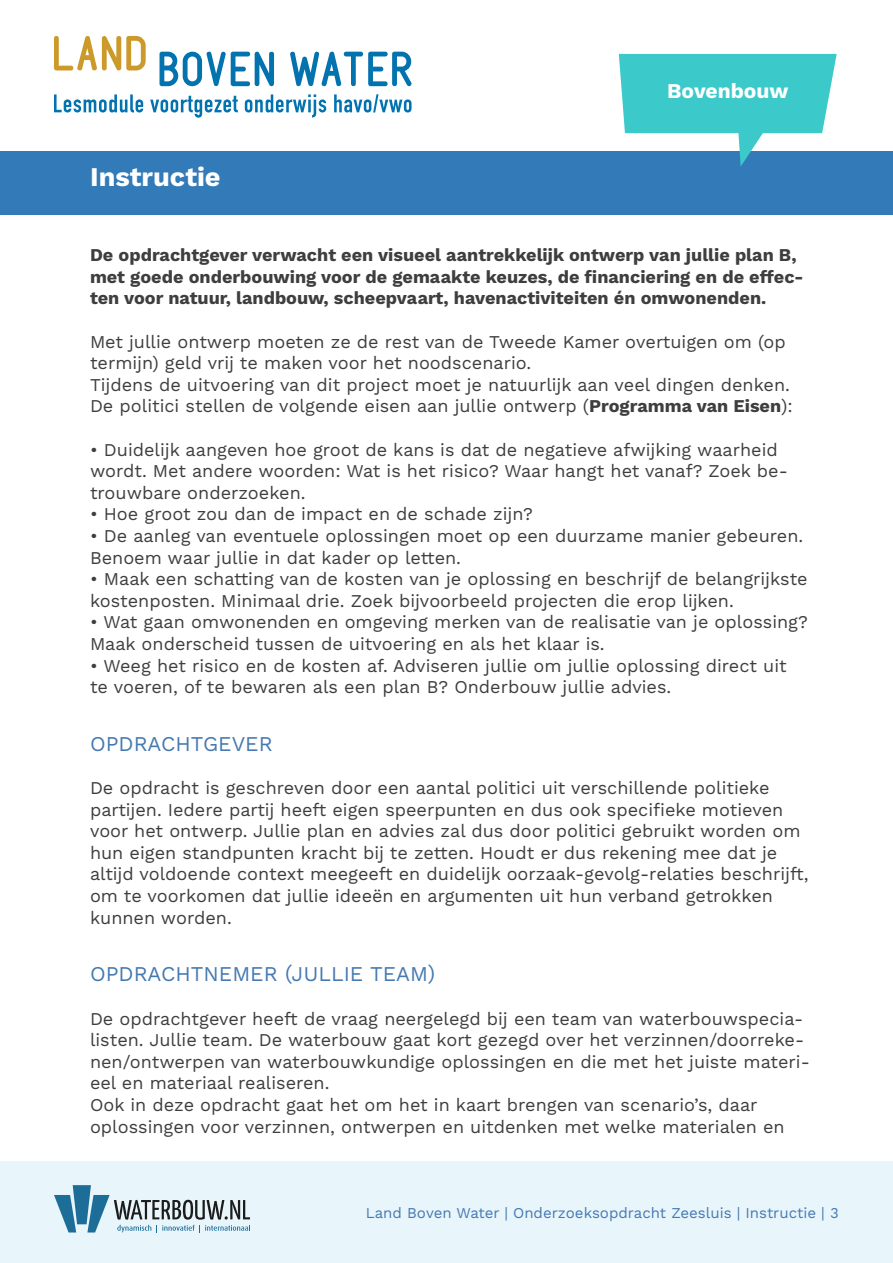
<style>
.page{position:relative;width:893px;height:1263px;background:#fff}
.page>*{position:absolute;margin:0;border:0;box-sizing:border-box;transform-origin:0 0}
.t1{font:700 27px "Work Sans";color:#fff}
.t2{font:21px "Work Sans";color:#4479b2}
.t3{font:700 21px "Work Sans";color:#fff}
.t4{font:18px/21.6px "Work Sans";color:#3e3e3f}
.t5{font:700 18px/21.6px "Work Sans";color:#3e3e3f}
.t6{font:15px "Work Sans";color:#4479b2}
.s1{font-weight:700}
</style>
<div class="page">
<div style="left:0;top:1161px;width:893px;height:102px;background:#e8f5fb"></div>
<svg style="left:54px;top:35px;width:92px;height:36px"></svg>
<svg style="left:159px;top:51px;width:115px;height:36px"></svg>
<svg style="left:290px;top:51px;width:122px;height:36px"></svg>
<svg style="left:54px;top:94px;width:89px;height:18px"></svg>
<svg style="left:150px;top:96px;width:88px;height:22px"></svg>
<svg style="left:245px;top:94px;width:81px;height:23px"></svg>
<svg style="left:334px;top:94px;width:78px;height:18px"></svg>
<div style="left:0;top:151px;width:893px;height:63px;background:#337ab8"></div>
<svg style="left:54px;top:1185px;width:196px;height:47px"></svg>
<svg style="left:619px;top:54px;width:218px;height:112px"></svg>
<h1 class="t1" style="left:90px;top:162px;width:132px">Instructie</h1>
<p class="t3" style="left:667px;top:79px;width:123px">Bovenbouw</p>
<p class="t5" style="left:90px;top:245px;width:715px">De opdrachtgever verwacht een visueel aantrekkelijk ontwerp van jullie plan B, met goede onderbouwing voor de gemaakte keuzes, de financiering en de effec&shy;ten voor natuur, landbouw, scheepvaart, havenactiviteiten én omwonenden.</p>
<p class="t4" style="left:90px;top:331px;width:697px">Met jullie ontwerp moeten ze de rest van de Tweede Kamer overtuigen om (op termijn) geld vrij te maken voor het noodscenario.</p>
<p class="t4" style="left:90px;top:375px;width:701px">Tijdens de uitvoering van dit project moet je natuurlijk aan veel dingen denken.</p>
<p class="t4" style="left:90px;top:396px;width:704px">De politici stellen de volgende eisen aan jullie ontwerp (<span class="s1">Programma van Eisen</span>):</p>
<p class="t4" style="left:90px;top:439px;width:699px">• Duidelijk aangeven hoe groot de kans is dat de negatieve afwijking waarheid wordt. Met andere woorden: Wat is het risico? Waar hangt het vanaf? Zoek be&shy;trouwbare onderzoeken.</p>
<p class="t4" style="left:90px;top:504px;width:444px">• Hoe groot zou dan de impact en de schade zijn?</p>
<p class="t4" style="left:90px;top:526px;width:715px">• De aanleg van eventuele oplossingen moet op een duurzame manier gebeuren.<br>Benoem waar jullie in dat kader op letten.</p>
<p class="t4" style="left:90px;top:569px;width:719px">• Maak een schatting van de kosten van je oplossing en beschrijf de belangrijkste kostenposten. Minimaal drie. Zoek bijvoorbeeld projecten die erop lijken.</p>
<p class="t4" style="left:90px;top:612px;width:719px">• Wat gaan omwonenden en omgeving merken van de realisatie van je oplossing?</p>
<p class="t4" style="left:90px;top:634px;width:516px">Maak onderscheid tussen de uitvoering en als het klaar is.</p>
<p class="t4" style="left:90px;top:655px;width:698px">• Weeg het risico en de kosten af. Adviseren jullie om jullie oplossing direct uit te voeren, of te bewaren als een plan B? Onderbouw jullie advies.</p>
<p class="t2" style="left:90px;top:731px;width:184px">OPDRACHTGEVER</p>
<p class="t4" style="left:90px;top:778px;width:720px">De opdracht is geschreven door een aantal politici uit verschillende politieke partijen. Iedere partij heeft eigen speerpunten en dus ook specifieke motieven voor het ontwerp. Jullie plan en advies zal dus door politici gebruikt worden om hun eigen standpunten kracht bij te zetten. Houdt er dus rekening mee dat je altijd voldoende context meegeeft en duidelijk oorzaak-gevolg-relaties beschrijft, om te voorkomen dat jullie ideeën en argumenten uit hun verband getrokken kunnen worden.</p>
<p class="t2" style="left:90px;top:962px;width:347px">OPDRACHTNEMER (JULLIE TEAM)</p>
<p class="t4" style="left:90px;top:1008px;width:721px">De opdrachtgever heeft de vraag neergelegd bij een team van waterbouwspecia&shy;listen. Jullie team. De waterbouw gaat kort gezegd over het verzinnen/doorreke&shy;nen/ontwerpen van waterbouwkundige oplossingen en die met het juiste materi&shy;eel en materiaal realiseren.</p>
<p class="t4" style="left:90px;top:1095px;width:696px">Ook in deze opdracht gaat het om het in kaart brengen van scenario’s, daar oplossingen voor verzinnen, ontwerpen en uitdenken met welke materialen en</p>
<p class="t6" style="left:366px;top:1204px;width:474px">Land Boven Water | Onderzoeksopdracht Zeesluis | Instructie | 3</p>
</div>
